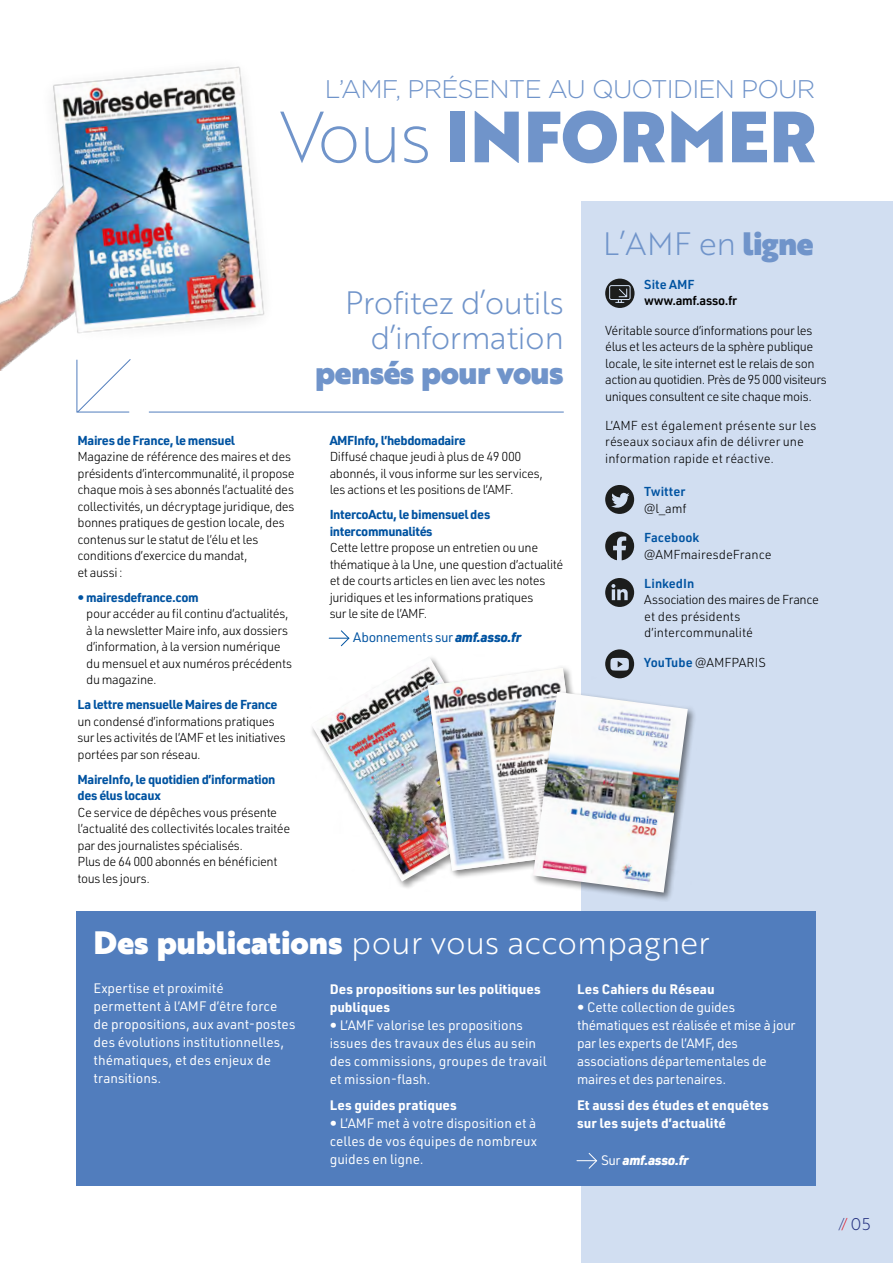
<style>
.page{position:relative;width:893px;height:1263px;background:#fff}
.page>*{position:absolute;margin:0;border:0;box-sizing:border-box;transform-origin:0 0}
.t1{font:70.35px "Brother 1816 Black";letter-spacing:.01em;color:#7094ca}
.t2{font:31.5px/34.8px "Brother 1816 Light";letter-spacing:-.02em;color:#7094ca;text-align:right}
.t3{font:31.5px "Brother 1816 Light";color:#fff}
.t4{font:31.5px "Brother 1816 Black";letter-spacing:-.02em;color:#7094ca}
.t5{font:300 25.5px "Gotham";letter-spacing:-.03em;color:#7094ca}
.t6{font:16.5px "Brother 1816 Light";color:#283583}
.t7{font:13.5px/18px "URWDIN";color:#fff}
.t8{font:13.5px/18px "URWDIN";letter-spacing:-.02em;color:#fff}
.t9{font:700 13.5px/18px "URWDIN";color:#fff}
.t10{font:13.5px "URWDIN";letter-spacing:-.03em;color:#0053a1}
.t11{font:italic 900 13.5px "URWDIN";letter-spacing:-.03em;color:#fff}
.t12{font:300 12.75px/16.5px "URWDIN";letter-spacing:-.03em;color:#000}
.t13{font:700 12.75px/16.5px "URWDIN";letter-spacing:-.03em;color:#0053a1}
.t14{font:300 12.75px/16.5px "URWDIN";color:#000}
.t15{font:600 12.75px "URWDIN";color:#0053a1}
.t16{font:600 12.75px "URWDIN";letter-spacing:-.03em;color:#000}
.s1{font-family:"Brother 1816 Thin"}
.s2{font-weight:900;font-style:italic}
.s3{font-family:"Brother 1816 Black"}
.s4{font-weight:600;color:#0053a1}
.s5{font-weight:700}
.s6{font-weight:400;font-style:normal}
.s7{font-family:"Helvetica Neue LT Std";font-weight:100}
.s8{font-family:"Helvetica Neue LT Std";font-weight:100;color:#e30613}
</style>
<div class="page">
<div style="left:582px;top:202px;width:311px;height:1061px;background:#d1def1"></div>
<img style="left:0;top:66px;width:265px;height:305px">
<img style="left:312px;top:657px;width:128px;height:225px">
<div style="left:426px;top:666px;width:171px;height:214px;background:#000;opacity:.5"></div>
<img style="left:428px;top:668px;width:159px;height:203px">
<div style="left:531px;top:689px;width:166px;height:213px;background:#000;opacity:.5"></div>
<img style="left:533px;top:692px;width:155px;height:200px">
<svg style="left:605px;top:485px;width:29px;height:29px"></svg>
<svg style="left:605px;top:531px;width:29px;height:29px"></svg>
<svg style="left:605px;top:578px;width:29px;height:29px"></svg>
<svg style="left:605px;top:649px;width:29px;height:29px"></svg>
<hr style="left:149px;top:412px;width:415px;height:1px;background:#517dbd">
<div style="left:77px;top:912px;width:739px;height:274px;background:#517dbd"></div>
<svg style="left:76px;top:358px;width:55px;height:55px"></svg>
<div style="left:605px;top:279px;width:29px;height:29px;background:#1c1d1c;border-radius:50%"></div>
<svg style="left:615px;top:288px;width:13px;height:15px"></svg>
<div style="left:609px;top:285px;width:21px;height:15px;border:1px solid #d1def1;border-radius:2px"></div>
<svg style="left:577px;top:1153px;width:21px;height:16px"></svg>
<svg style="left:329px;top:630px;width:21px;height:17px"></svg>
<h3 class="t5" style="left:325px;top:73px;width:492px">L’AMF, PRÉSENTE AU QUOTIDIEN POUR</h3>
<h1 class="t1" style="left:280px;top:82px;width:538px"><span class="s1">Vous</span> INFORMER</h1>
<p class="t13" style="left:78px;top:431px;width:159px">Maires de France, le mensuel</p>
<p class="t12" style="left:78px;top:448px;width:219px">Magazine de référence des maires et des présidents d’intercommunalité, il propose chaque mois à ses abonnés l’actualité des collectivités, un décryptage juridique, des bonnes pratiques de gestion locale, des contenus sur le statut de l’élu et les conditions d’exercice du mandat,<br>et aussi :</p>
<p class="t13" style="left:78px;top:588px;width:123px">• mairesdefrance.com</p>
<p class="t12" style="left:86px;top:605px;width:207px">pour accéder au fil continu d’actualités, à la newsletter Maire info, aux dossiers d’information, à la version numérique du mensuel et aux numéros précédents du magazine.</p>
<p class="t13" style="left:78px;top:696px;width:202px">La lettre mensuelle Maires de France</p>
<p class="t12" style="left:78px;top:712px;width:210px">un condensé d’informations pratiques sur les activités de l’AMF et les initiatives portées par son réseau.</p>
<p class="t13" style="left:78px;top:770px;width:199px">MaireInfo, le quotidien d’information des élus locaux</p>
<p class="t12" style="left:78px;top:803px;width:214px">Ce service de dépêches vous présente l’actualité des collectivités locales traitée par des journalistes spécialisés.<br>Plus de 64 000 abonnés en bénéficient tous les jours.</p>
<h2 class="t2" style="left:345px;top:284px;width:220px">Profitez d’outils d’information</h2>
<h2 class="t4" style="left:315px;top:348px;width:250px">pensés pour vous</h2>
<p class="t13" style="left:330px;top:431px;width:138px">AMFInfo, l’hebdomadaire</p>
<p class="t12" style="left:330px;top:448px;width:215px">Diffusé chaque jeudi à plus de 49 000 abonnés, il vous informe sur les services, les actions et les positions de l’AMF.</p>
<p class="t13" style="left:330px;top:506px;width:162px">IntercoActu, le bimensuel des intercommunalités</p>
<p class="t12" style="left:330px;top:539px;width:235px">Cette lettre propose un entretien ou une thématique à la Une, une question d’actualité et de courts articles en lien avec les notes juridiques et les informations pratiques<br>sur le site de l’AMF.</p>
<p class="t10" style="left:353px;top:628px;width:169px">Abonnements sur <span class="s2">amf.asso.fr</span></p>
<h2 class="t2" style="left:603px;top:225px;width:212px">L’AMF en <span class="s3">ligne</span></h2>
<p class="t15" style="left:644px;top:276px;width:52px">Site AMF</p>
<p class="t16" style="left:644px;top:292px;width:94px">www.amf.asso.fr</p>
<p class="t12" style="left:605px;top:321px;width:223px">Véritable source d’informations pour les élus et les acteurs de la sphère publique locale, le site internet est le relais de son action au quotidien. Près de 95 000 visiteurs uniques consultent ce site chaque mois.</p>
<p class="t14" style="left:605px;top:417px;width:213px">L’AMF est également présente sur les réseaux sociaux afin de délivrer une information rapide et réactive.</p>
<p class="t15" style="left:644px;top:483px;width:43px">Twitter</p>
<p class="t12" style="left:644px;top:500px;width:44px">@l_amf</p>
<p class="t15" style="left:644px;top:529px;width:57px">Facebook</p>
<p class="t14" style="left:644px;top:545px;width:129px">@AMFmairesdeFrance</p>
<p class="t15" style="left:644px;top:575px;width:51px">LinkedIn</p>
<p class="t14" style="left:644px;top:591px;width:176px">Association des maires de France et des présidents d’intercommunalité</p>
<p class="t14" style="left:644px;top:653px;width:123px"><span class="s4">YouTube</span> @AMFPARIS</p>
<h2 class="t3" style="left:94px;top:919px;width:618px"><span class="s3">Des publications</span> pour vous accompagner</h2>
<p class="t7" style="left:94px;top:979px;width:203px">Expertise et proximité<br>permettent à l’AMF d’être force de propositions, aux avant-postes des évolutions institutionnelles, thématiques, et des enjeux de transitions.</p>
<p class="t9" style="left:330px;top:979px;width:213px">Des propositions sur les politiques publiques</p>
<p class="t7" style="left:330px;top:1015px;width:218px"><span class="s5">•</span> L’AMF valorise les propositions issues des travaux des élus au sein des commissions, groupes de travail et mission-flash.</p>
<p class="t9" style="left:330px;top:1096px;width:129px">Les guides pratiques</p>
<p class="t7" style="left:330px;top:1114px;width:209px;text-align:justify"><span class="s5">•</span> L’AMF met à votre disposition et à celles de vos équipes de nombreux guides en ligne.</p>
<p class="t9" style="left:577px;top:979px;width:139px">Les Cahiers du Réseau</p>
<p class="t8" style="left:577px;top:997px;width:220px"><span class="s5">•</span> Cette collection de guides thématiques est réalisée et mise à jour par les experts de l’AMF, des associations départementales de maires et des partenaires.</p>
<p class="t9" style="left:577px;top:1095px;width:193px">Et aussi des études et enquêtes sur les sujets d’actualité</p>
<p class="t11" style="left:601px;top:1150px;width:89px"><span class="s6">Sur</span> amf.asso.fr</p>
<p class="t6" style="left:839px;top:1212px;width:33px"><span class="s7">/</span><span class="s8">/</span> 05</p>
</div>
